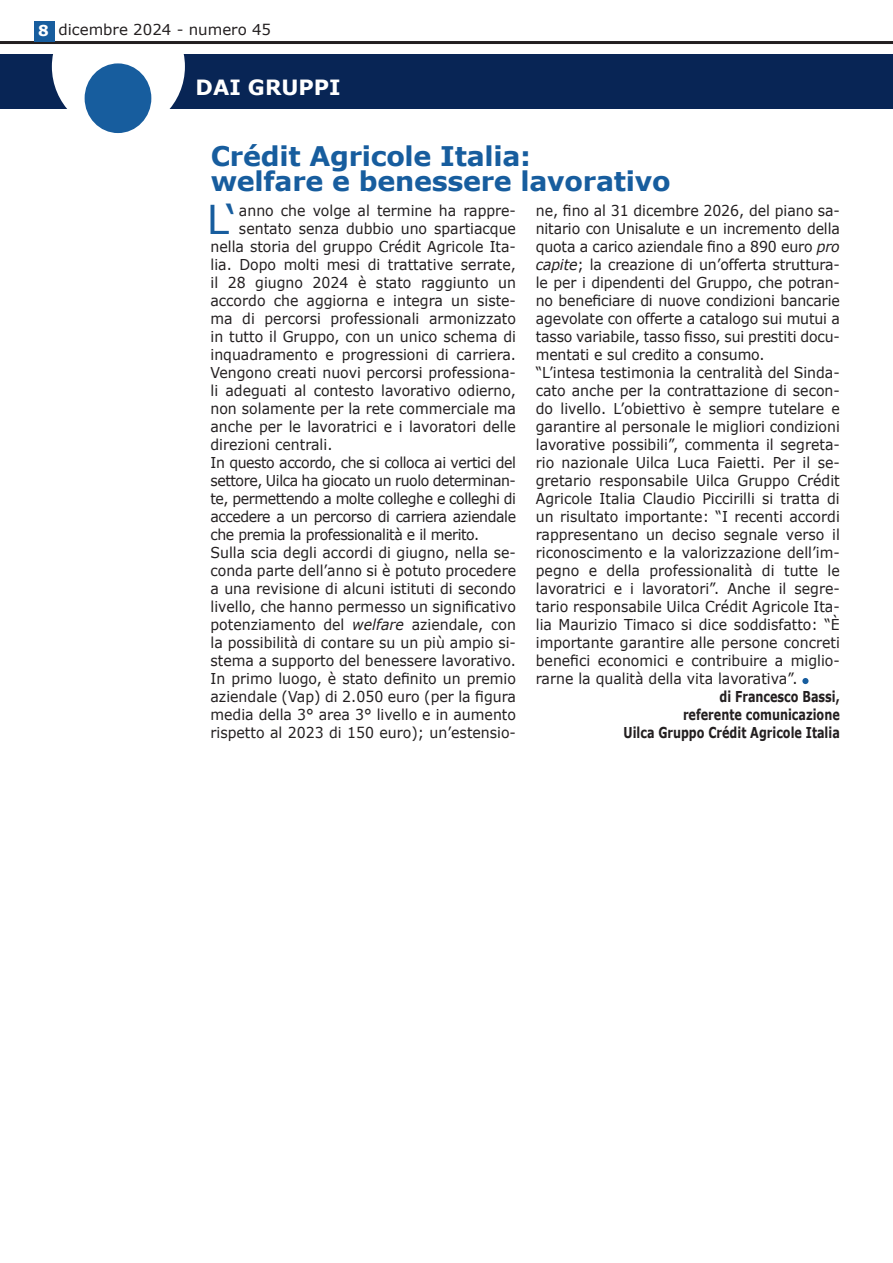
<style>
.page{position:relative;width:893px;height:1263px;background:#fff}
.page>*{position:absolute;margin:0;border:0;box-sizing:border-box;transform-origin:0 0}
.t1{font:39.75px "Verdana";color:#175d9e}
.t2{font:700 27px "Verdana";letter-spacing:-.01em;color:#175d9e}
.t3{font:700 21px "Verdana";color:#fff}
.t4{font:15px/18px "Verdana";color:#231f20;text-align:justify;scale:.94 1}
.t5{font:700 15px "Verdana";color:#231f20;scale:.75 1}
.t6{font:15px "Verdana";color:#231f20}
.t7{font:700 15px "Verdana";color:#fff}
.s1{font-style:italic}
</style>
<div class="page">
<div style="left:0;top:54px;width:893px;height:54px;background:#082555"></div>
<div style="left:52px;top:0;width:133px;height:133px;background:#fff;border-radius:50%"></div>
<hr style="left:0;top:41px;width:893px;height:3px;background:#231f20">
<div style="left:34px;top:21px;width:20px;height:20px;background:#175d9e"></div>
<div style="left:85px;top:63px;width:66px;height:70px;background:#175d9e;border-radius:50%"></div>
<svg style="left:802px;top:678px;width:6px;height:6px"></svg>
<p class="t7" style="left:38px;top:21px;width:12px">8</p>
<p class="t6" style="left:58px;top:20px;width:214px">dicembre 2024 - numero 45</p>
<p class="t3" style="left:196px;top:73px;width:147px">DAI GRUPPI</p>
<p class="t2" style="left:211px;top:138px;width:322px">Crédit Agricole Italia:</p>
<p class="t2" style="left:211px;top:164px;width:461px">welfare e benessere lavorativo</p>
<p class="t4" style="left:239px;top:202px;width:296px">anno che volge al termine ha rappre-</p>
<p class="t4" style="left:239px;top:220px;width:296px">sentato senza dubbio uno spartiacque</p>
<p class="t4" style="left:210px;top:238px;width:327px">nella storia del gruppo Crédit Agricole Ita-</p>
<p class="t4" style="left:210px;top:256px;width:327px">lia. Dopo molti mesi di trattative serrate,</p>
<p class="t4" style="left:210px;top:274px;width:327px">il 28 giugno 2024 è stato raggiunto un</p>
<p class="t4" style="left:210px;top:292px;width:327px">accordo che aggiorna e integra un siste-</p>
<p class="t4" style="left:210px;top:310px;width:327px">ma di percorsi professionali armonizzato</p>
<p class="t4" style="left:210px;top:328px;width:327px">in tutto il Gruppo, con un unico schema di</p>
<p class="t4" style="left:210px;top:346px;width:327px">inquadramento e progressioni di carriera.</p>
<p class="t4" style="left:210px;top:364px;width:327px">Vengono creati nuovi percorsi professiona-</p>
<p class="t4" style="left:210px;top:382px;width:327px">li adeguati al contesto lavorativo odierno,</p>
<p class="t4" style="left:210px;top:400px;width:327px">non solamente per la rete commerciale ma</p>
<p class="t4" style="left:210px;top:418px;width:327px">anche per le lavoratrici e i lavoratori delle</p>
<p class="t4" style="left:210px;top:436px;width:131px">direzioni centrali.</p>
<p class="t4" style="left:210px;top:454px;width:327px">In questo accordo, che si colloca ai vertici del settore, Uilca ha giocato un ruolo determinan&shy;te, permettendo a molte colleghe e colleghi di accedere a un percorso di carriera aziendale che premia la professionalità e il merito.</p>
<p class="t4" style="left:210px;top:544px;width:327px">Sulla scia degli accordi di giugno, nella se&shy;conda parte dell’anno si è potuto procedere a una revisione di alcuni istituti di secondo livello, che hanno permesso un significativo potenziamento del <span class="s1">welfare</span> aziendale, con la possibilità di contare su un più ampio si&shy;stema a supporto del benessere lavorativo.<br>In primo luogo, è stato definito un premio aziendale (Vap) di 2.050 euro (per la figura media della 3° area 3° livello e in aumento rispetto al 2023 di 150 euro); un’estensio-</p>
<p class="t1" style="left:207px;top:194px;width:32px">L‘</p>
<p class="t4" style="left:536px;top:202px;width:325px">ne, fino al 31 dicembre 2026, del piano sa&shy;nitario con Unisalute e un incremento della quota a carico aziendale fino a 890 euro <span class="s1">pro capite</span>; la creazione di un’offerta struttura&shy;le per i dipendenti del Gruppo, che potran&shy;no beneficiare di nuove condizioni bancarie agevolate con offerte a catalogo sui mutui a tasso variabile, tasso fisso, sui prestiti docu&shy;mentati e sul credito a consumo.</p>
<p class="t4" style="left:536px;top:364px;width:325px">“L’intesa testimonia la centralità del Sinda&shy;cato anche per la contrattazione di secon&shy;do livello. L’obiettivo è sempre tutelare e garantire al personale le migliori condizioni lavorative possibili”, commenta il segreta&shy;rio nazionale Uilca Luca Faietti. Per il se&shy;gretario responsabile Uilca Gruppo Crédit Agricole Italia Claudio Piccirilli si tratta di un risultato importante: “I recenti accordi rappresentano un deciso segnale verso il riconoscimento e la valorizzazione dell’im&shy;pegno e della professionalità di tutte le lavoratrici e i lavoratori”. Anche il segre&shy;tario responsabile Uilca Crédit Agricole Ita&shy;lia Maurizio Timaco si dice soddisfatto: “È importante garantire alle persone concreti benefici economici e contribuire a miglio&shy;rarne la qualità della vita lavorativa”.</p>
<p class="t5" style="left:719px;top:687px;width:162px">di Francesco Bassi,</p>
<p class="t5" style="left:683px;top:705px;width:211px">referente comunicazione</p>
<p class="t5" style="left:624px;top:723px;width:290px">Uilca Gruppo Crédit Agricole Italia</p>
</div>
